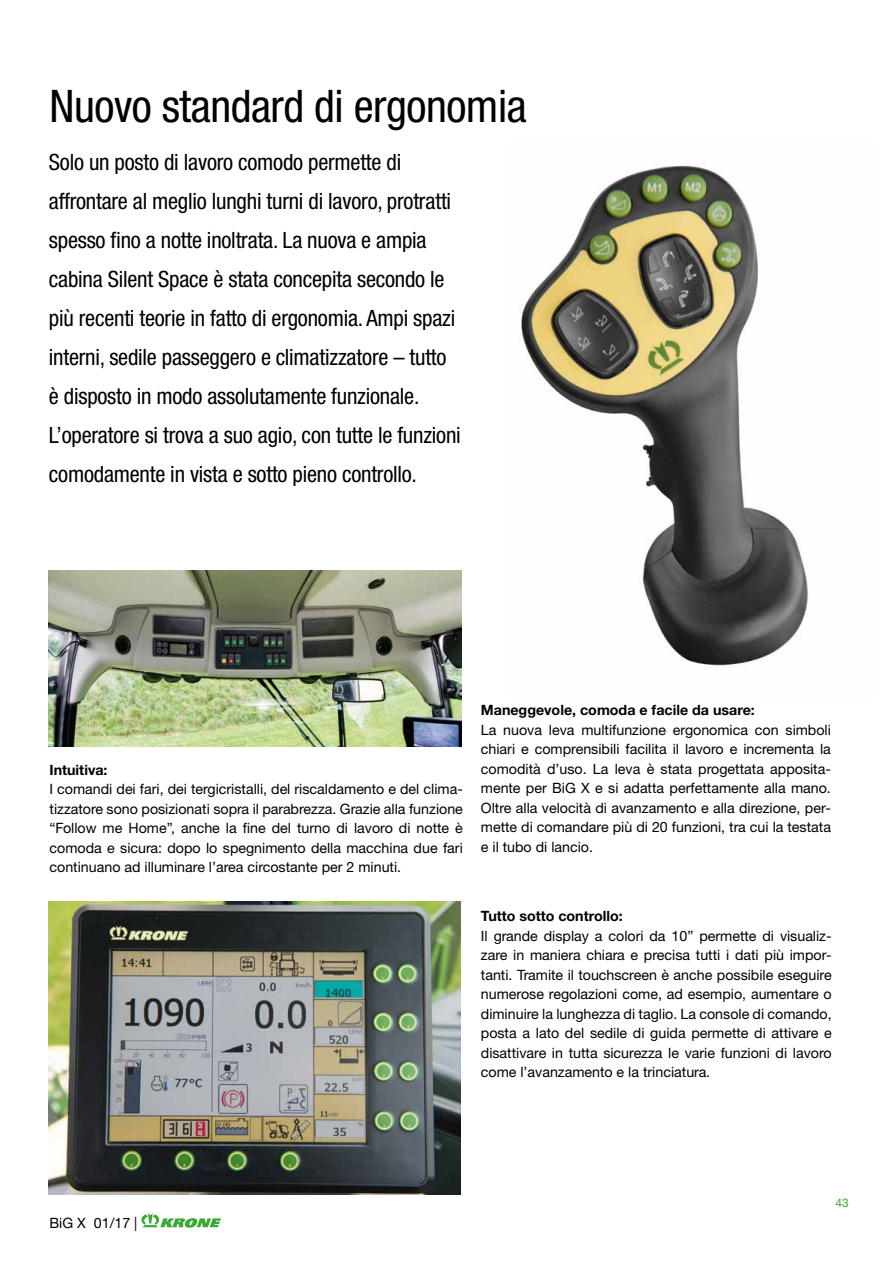
<style>
.page{position:relative;width:893px;height:1263px;background:#fff}
.page>*{position:absolute;margin:0;border:0;box-sizing:border-box;transform-origin:0 0}
.t1{font:condensed 45px "Helvetica Neue LTW1 G";letter-spacing:-.01em;color:#000}
.t2{font:condensed 22.5px/39px "Helvetica Neue LTW1 G";letter-spacing:-.01em;color:#000}
.t3{font:14.25px/19.5px "Helvetica Neue LTW1 G";color:#000;text-align:justify}
.t4{font:700 14.25px "Helvetica Neue LTW1 G";color:#000}
.t5{font:12px "Helvetica Neue LTW1 G";color:#3aaa35}
</style>
<div class="page">
<img style="left:49px;top:902px;width:412px;height:292px">
<img style="left:49px;top:570px;width:413px;height:176px">
<img style="left:521px;top:165px;width:288px;height:501px">
<svg style="left:141px;top:1213px;width:80px;height:15px"></svg>
<h1 class="t1" style="left:50px;top:79px;width:479px">Nuovo standard di ergonomia</h1>
<p class="t2" style="left:49px;top:143px;width:413px">Solo un posto di lavoro comodo permette di affrontare al meglio lunghi turni di lavoro, protratti spesso fino a notte inoltrata. La nuova e ampia cabina Silent Space è stata concepita secondo le più recenti teorie in fatto di ergonomia. Ampi spazi interni, sedile passeggero e climatizzatore – tutto è disposto in modo assolutamente funzionale.<br>L’operatore si trova a suo agio, con tutte le funzioni comodamente in vista e sotto pieno controllo.</p>
<p class="t4" style="left:50px;top:761px;width:60px">Intuitiva:</p>
<p class="t3" style="left:50px;top:779px;width:415px">I comandi dei fari, dei tergicristalli, del riscaldamento e del clima&shy;tizzatore sono posizionati sopra il parabrezza. Grazie alla funzione “Follow me Home”, anche la fine del turno di lavoro di notte è comoda e sicura: dopo lo spegnimento della macchina due fari continuano ad illuminare l’area circostante per 2 minuti.</p>
<p class="t4" style="left:481px;top:701px;width:276px">Maneggevole, comoda e facile da usare:</p>
<p class="t3" style="left:481px;top:720px;width:352px">La nuova leva multifunzione ergonomica con simboli chiari e comprensibili facilita il lavoro e incrementa la comodità d’uso. La leva è stata progettata apposita&shy;mente per BiG X e si adatta perfettamente alla mano.<br>Oltre alla velocità di avanzamento e alla direzione, per&shy;mette di comandare più di 20 funzioni, tra cui la testata e il tubo di lancio.</p>
<p class="t4" style="left:481px;top:907px;width:144px">Tutto sotto controllo:</p>
<p class="t3" style="left:481px;top:926px;width:352px">Il grande display a colori da 10” permette di visualiz&shy;zare in maniera chiara e precisa tutti i dati più impor&shy;tanti. Tramite il touchscreen è anche possibile eseguire numerose regolazioni come, ad esempio, aumentare o diminuire la lunghezza di taglio. La console di comando, posta a lato del sedile di guida permette di attivare e disattivare in tutta sicurezza le varie funzioni di lavoro come l’avanzamento e la trinciatura.</p>
<p class="t3" style="left:50px;top:1212px;width:89px">BiG X 01/17 |</p>
<p class="t5" style="left:836px;top:1195px;width:15px">43</p>
</div>
